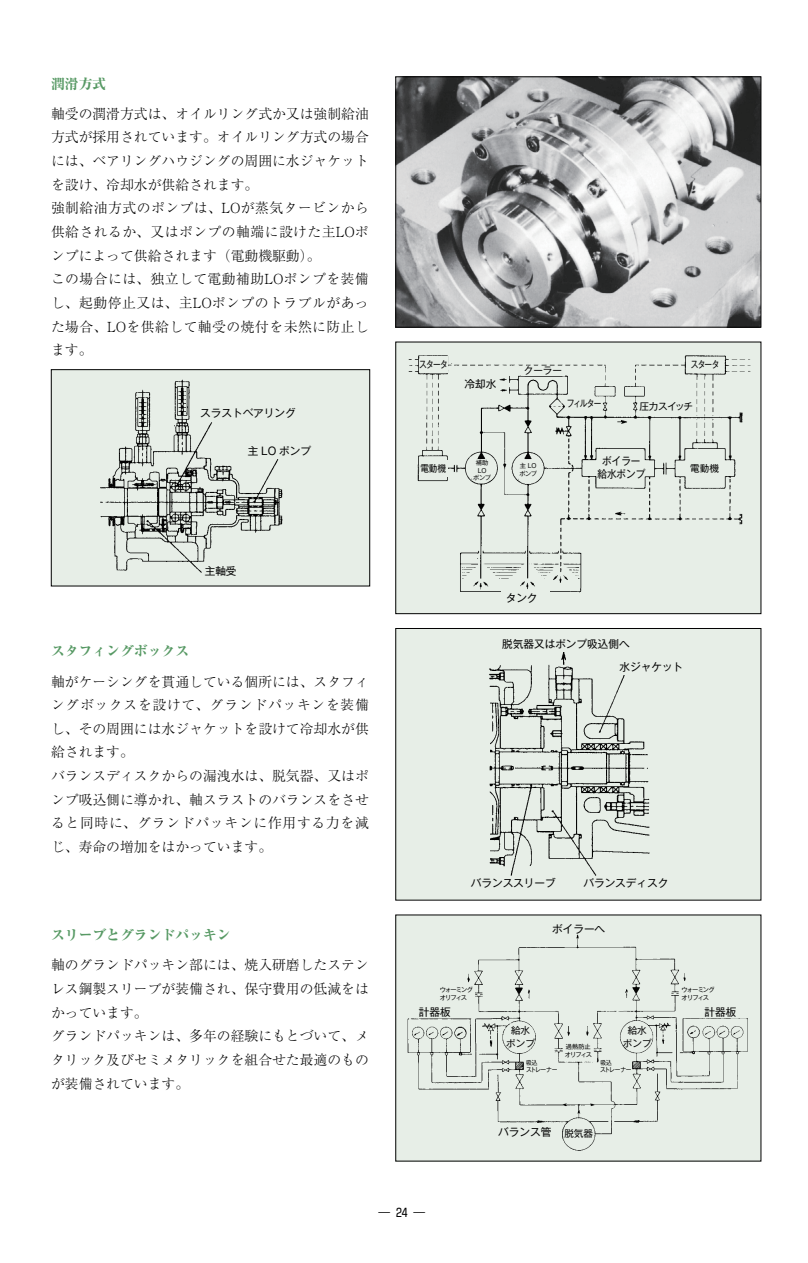
<style>
.page{position:relative;width:808px;height:1263px;background:#fff}
.page>*{position:absolute;margin:0;border:0;box-sizing:border-box;transform-origin:0 0}
.t1{font:300 13.8px/23.7px "Ryumin Pr 6 N";color:#030303}
.t2{font:800 13.8px "Ryumin Pr 6 N";color:#579964}
.t3{font:11.7px "Shin Go Pr 6";color:#030303}
.t4{font:10.65px "Gothic MB101 Pr 6 N";color:#030303}
.t5{font:10.65px/12.8px "Gothic MB101 Pr 6 N";color:#030303;text-align:center;scale:.9 1}
.t6{font:9.6px/12.8px "Gothic MB101 Pr 6 N";letter-spacing:-.015em;color:#030303;text-align:center}
.t7{font:9.6px "Gothic MB101 Pr 6 N";letter-spacing:-.015em;color:#030303;scale:.8 1}
.t8{font:9.6px "Gothic MB101 Pr 6 N";letter-spacing:-.015em;color:#030303;scale:.9 1}
.t9{font:6.15px/7.5px "Gothic MB101 Pr 6 N";letter-spacing:-.125em;color:#030303}
.t10{font:6.15px/7.5px "Gothic MB101 Pr 6 N";letter-spacing:-.04em;color:#030303;scale:.92 1}
</style>
<div class="page">
<div style="left:51px;top:370px;width:319px;height:216px;background:#e7eee7"></div>
<img style="left:100px;top:379px;width:183px;height:194px">
<div style="left:197px;top:405px;width:111px;height:15px;background:#e7eee7"></div>
<div style="left:244px;top:442px;width:78px;height:15px;background:#e7eee7"></div>
<div style="left:203px;top:565px;width:77px;height:14px;background:#e7eee7"></div>
<div style="left:51px;top:369px;width:319px;height:217px;border:1px solid #030303"></div>
<img style="left:397px;top:79px;width:362px;height:246px">
<div style="left:395px;top:77px;width:366px;height:250px;border:1px solid #030303"></div>
<div style="left:396px;top:342px;width:365px;height:272px;background:#e7eee7"></div>
<img style="left:408px;top:355px;width:343px;height:238px">
<div style="left:687px;top:460px;width:37px;height:16px;background:#e7eee7"></div>
<svg style="left:591px;top:452px;width:61px;height:32px"></svg>
<div style="left:501px;top:591px;width:49px;height:13px;background:#e7eee7"></div>
<svg style="left:515px;top:460px;width:27px;height:22px"></svg>
<svg style="left:468px;top:460px;width:27px;height:23px"></svg>
<div style="left:420px;top:460px;width:27px;height:17px;background:#e7eee7"></div>
<svg style="left:563px;top:397px;width:39px;height:13px"></svg>
<div style="left:687px;top:357px;width:37px;height:15px;background:#e7eee7"></div>
<div style="left:420px;top:356px;width:27px;height:17px;background:#e7eee7"></div>
<div style="left:524px;top:366px;width:41px;height:9px;background:#e7eee7"></div>
<div style="left:457px;top:371px;width:42px;height:24px;background:#e7eee7"></div>
<div style="left:637px;top:366px;width:35px;height:18px;background:#e7eee7"></div>
<div style="left:395px;top:342px;width:366px;height:272px;border:1px solid #030303"></div>
<div style="left:396px;top:628px;width:365px;height:272px;background:#e7eee7"></div>
<img style="left:489px;top:652px;width:161px;height:224px">
<div style="left:613px;top:659px;width:80px;height:16px;background:#e7eee7"></div>
<div style="left:395px;top:628px;width:366px;height:272px;border:1px solid #030303"></div>
<img style="left:400px;top:918px;width:357px;height:241px">
<svg style="left:565px;top:1037px;width:31px;height:24px"></svg>
<div style="left:599px;top:1058px;width:32px;height:15px;background:#e7eee7"></div>
<div style="left:400px;top:986px;width:74px;height:31px;background:#e7eee7"></div>
<div style="left:680px;top:986px;width:72px;height:31px;background:#e7eee7"></div>
<div style="left:504px;top:1021px;width:31px;height:32px;background:#e7eee7;border-radius:15px"></div>
<div style="left:621px;top:1021px;width:31px;height:31px;background:#e7eee7;border-radius:15px"></div>
<svg style="left:564px;top:1120px;width:30px;height:25px"></svg>
<div style="left:496px;top:1125px;width:63px;height:18px;background:#e7eee7"></div>
<div style="left:549px;top:921px;width:68px;height:13px;background:#e7eee7"></div>
<div style="left:525px;top:1058px;width:32px;height:15px;background:#e7eee7"></div>
<p class="t2" style="left:51px;top:73px;width:57px">潤滑方式</p>
<p class="t1" style="left:51px;top:101px;width:319px">軸受の潤滑方式は、オイルリング式か又は強制給油方式が採用されています。オイルリング方式の場合には、ベアリングハウジングの周囲に水ジャケットを設け、冷却水が供給されます。<br>強制給油方式のポンプは、LOが蒸気タービンから供給されるか、又はポンプの軸端に設けた主LOポンプによって供給されます（電動機駆動）。<br>この場合には、独立して電動補助LOポンプを装備し、起動停止又は、主LOポンプのトラブルがあった場合、LOを供給して軸受の焼付を未然に防止します。</p>
<p class="t4" style="left:200px;top:404px;width:97px">スラストベアリング</p>
<p class="t4" style="left:248px;top:442px;width:65px">主 LO ポンプ</p>
<p class="t7" style="left:419px;top:357px;width:37px">スタータ</p>
<p class="t7" style="left:691px;top:357px;width:37px">スタータ</p>
<p class="t7" style="left:567px;top:395px;width:45px">フィルター</p>
<p class="t6" style="left:639px;top:399px;width:55px">圧力スイッチ</p>
<p class="t6" style="left:524px;top:364px;width:40px">クーラー</p>
<p class="t4" style="left:465px;top:375px;width:33px">冷却水</p>
<p class="t5" style="left:597px;top:454px;width:55px">ボイラー給水ポンプ</p>
<p class="t9" style="left:473px;top:459px;width:19px;text-align:center">補助<br>LO<br>ポンプ</p>
<p class="t9" style="left:519px;top:462px;width:19px">主 LOポンプ</p>
<p class="t8" style="left:420px;top:460px;width:30px">電動機</p>
<p class="t6" style="left:690px;top:461px;width:30px">電動機</p>
<p class="t4" style="left:205px;top:562px;width:33px">主軸受</p>
<p class="t2" style="left:51px;top:640px;width:140px">スタフィングボックス</p>
<p class="t1" style="left:51px;top:669px;width:319px">軸がケーシングを貫通している個所には、スタフィングボックスを設けて、グランドパッキンを装備し、その周囲には水ジャケットを設けて冷却水が供給されます。<br>バランスディスクからの漏洩水は、脱気器、又はポンプ吸込側に導かれ、軸スラストのバランスをさせると同時に、グランドパッキンに作用する力を減じ、寿命の増加をはかっています。</p>
<p class="t2" style="left:51px;top:924px;width:181px">スリーブとグランドパッキン</p>
<p class="t1" style="left:51px;top:952px;width:319px">軸のグランドパッキン部には、焼入研磨したステンレス鋼製スリーブが装備され、保守費用の低減をはかっています。<br>グランドパッキンは、多年の経験にもとづいて、メタリック及びセミメタリックを組合せた最適のものが装備されています。</p>
<p class="t4" style="left:506px;top:589px;width:33px">タンク</p>
<p class="t4" style="left:502px;top:635px;width:129px">脱気器又はポンプ吸込側へ</p>
<p class="t4" style="left:619px;top:658px;width:65px">水ジャケット</p>
<p class="t4" style="left:471px;top:874px;width:87px">バランススリーブ</p>
<p class="t4" style="left:583px;top:874px;width:87px">バランスディスク</p>
<p class="t4" style="left:552px;top:920px;width:55px">ボイラーへ</p>
<p class="t9" style="left:440px;top:986px;width:35px">ウォーミングオリフィス</p>
<p class="t4" style="left:419px;top:1003px;width:33px">計器板</p>
<p class="t6" style="left:506px;top:1023px;width:30px">給水ポンプ</p>
<p class="t10" style="left:526px;top:1058px;width:36px">吸込<br>ストレーナー</p>
<p class="t9" style="left:565px;top:1043px;width:29px">過熱防止オリフィス</p>
<p class="t6" style="left:623px;top:1023px;width:30px">給水ポンプ</p>
<p class="t10" style="left:600px;top:1058px;width:36px">吸込<br>ストレーナー</p>
<p class="t9" style="left:681px;top:986px;width:35px">ウォーミングオリフィス</p>
<p class="t4" style="left:704px;top:1003px;width:33px">計器板</p>
<p class="t4" style="left:498px;top:1123px;width:96px">バランス管 <sub>脱気器</sub></p>
<p class="t3" style="left:396px;top:1203px;width:13px">24</p>
<p class="t3" style="left:378px;top:1203px;width:48px">―　　―</p>
</div>
